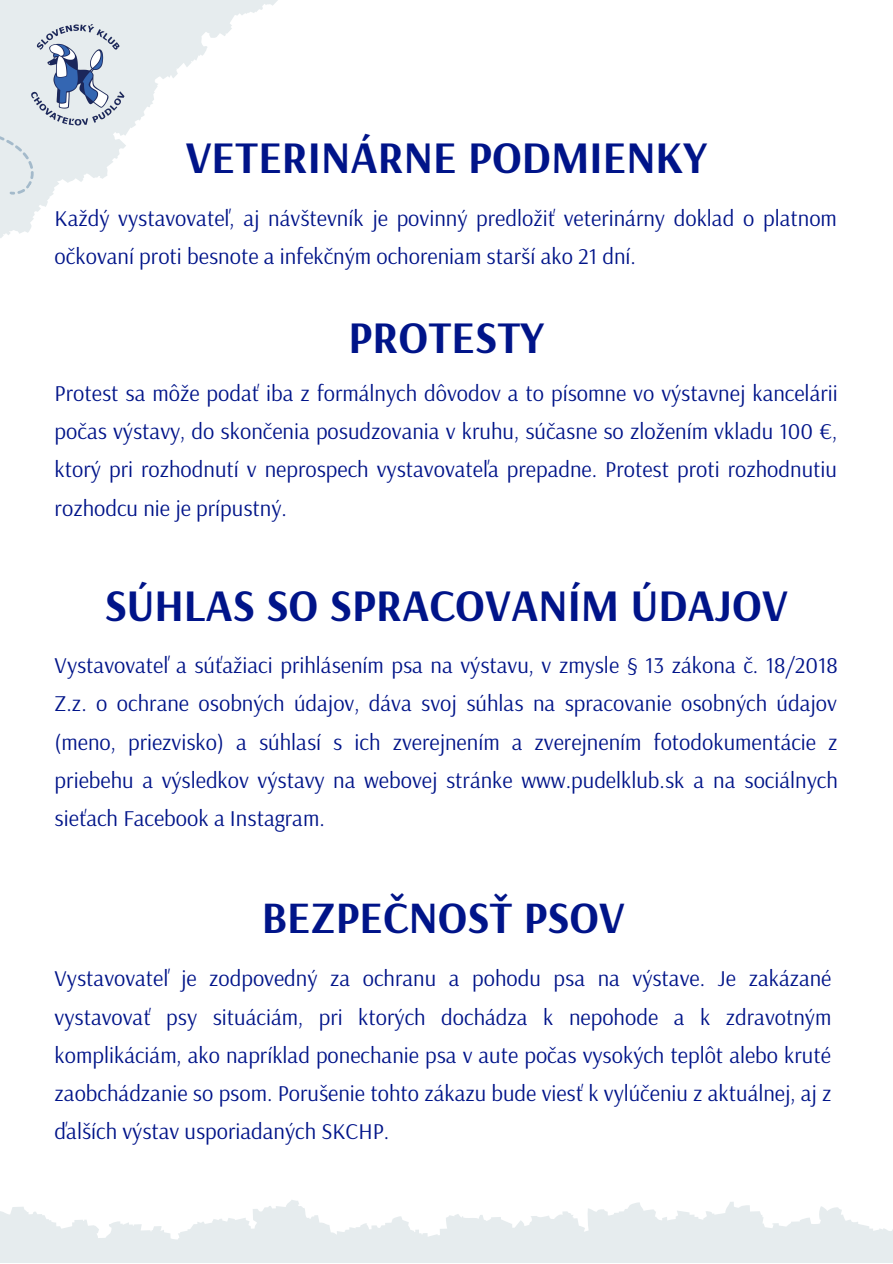
<style>
.page{position:relative;width:893px;height:1264px;background:#fff}
.page>*{position:absolute;margin:0;border:0;box-sizing:border-box;transform-origin:0 0}
.t1{font:700 45px "Arsenal";color:#001489}
.t2{font:700 44.55px "Arsenal";color:#001489}
.t3{font:22.5px/38.2px "Arsenal";color:#001489;text-align:justify}
</style>
<div class="page">
<svg style="left:0;top:0;width:278px;height:238px"></svg>
<img style="left:11px;top:9px;width:133px;height:132px">
<svg style="left:0;top:13px;width:89px;height:184px;background:#d4dbe3"></svg>
<svg style="left:0;top:1200px;width:892px;height:62px;fill:#e6ecee"></svg>
<h1 class="t1" style="left:186px;top:128px;width:522px">VETERINÁRNE PODMIENKY</h1>
<p class="t3" style="left:55px;top:199px;width:783px">Každý vystavovateľ, aj návštevník je povinný predložiť veterinárny doklad o platnom očkovaní proti besnote a infekčným ochoreniam starší ako 21 dní.</p>
<h1 class="t1" style="left:348px;top:308px;width:197px">PROTESTY</h1>
<p class="t3" style="left:55px;top:373px;width:784px">Protest sa môže podať iba z formálnych dôvodov a to písomne vo výstavnej kancelárii počas výstavy, do skončenia posudzovania v kruhu, súčasne so zložením vkladu 100 €, ktorý pri rozhodnutí v neprospech vystavovateľa prepadne. Protest proti rozhodnutiu rozhodcu nie je prípustný.</p>
<h1 class="t1" style="left:105px;top:576px;width:684px">SÚHLAS SO SPRACOVANÍM ÚDAJOV</h1>
<p class="t3" style="left:55px;top:645px;width:784px">Vystavovateľ a súťažiaci prihlásením psa na výstavu, v zmysle § 13 zákona č. 18/2018<br>Z.z. o ochrane osobných údajov, dáva svoj súhlas na spracovanie osobných údajov (meno, priezvisko) a súhlasí s ich zverejnením a zverejnením fotodokumentácie z priebehu a výsledkov výstavy na webovej stránke www.pudelklub.sk a na sociálnych sieťach Facebook a Instagram.</p>
<h2 class="t2" style="left:262px;top:888px;width:364px">BEZPEČNOSŤ PSOV</h2>
<p class="t3" style="left:55px;top:958px;width:778px">Vystavovateľ je zodpovedný za ochranu a pohodu psa na výstave. Je zakázané vystavovať psy situáciám, pri ktorých dochádza k nepohode a k zdravotným komplikáciám, ako napríklad ponechanie psa v aute počas vysokých teplôt alebo kruté zaobchádzanie so psom. Porušenie tohto zákazu bude viesť k vylúčeniu z aktuálnej, aj z ďalších výstav usporiadaných SKCHP.</p>
</div>
